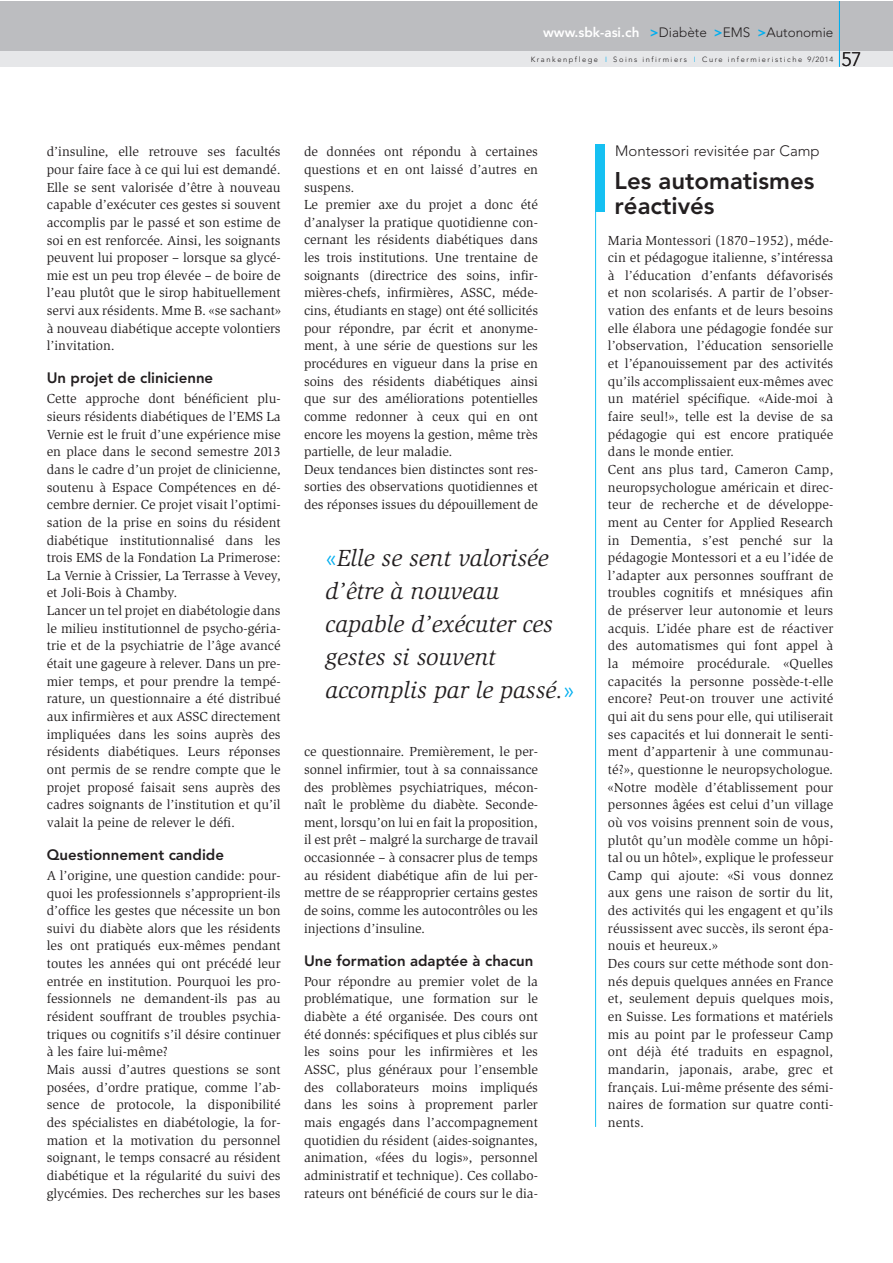
<style>
.page{position:relative;width:893px;height:1263px;background:#fff}
.page>*{position:absolute;margin:0;border:0;box-sizing:border-box;transform-origin:0 0}
.t1{font:italic 24px/33px "Slimbach";color:#231f20}
.t2{font:800 24px/25.5px "Avenir";color:#231f20}
.t3{font:300 19.5px "Avenir";color:#231f20}
.t4{font:800 15px "Avenir";color:#231f20}
.t5{font:300 15px "Avenir";color:#231f20}
.t6{font:13.5px/17.7px "Slimbach";color:#231f20}
.t7{font:300 13.5px "Avenir";color:#231f20}
.t8{font:300 7.5px "Avenir";letter-spacing:.21em;color:#231f20}
.s1{font-weight:800;color:#fff}
.s2{font-weight:800;color:#00aeef}
.s3{color:#00aeef}
.s4{font-family:"Avenir";font-weight:300;font-style:normal;color:#00aeef}
</style>
<div class="page">
<div style="left:0;top:51px;width:892px;height:16px;background:#e6e7e9"></div>
<div style="left:0;top:1px;width:892px;height:50px;background:#bcbdc0"></div>
<hr style="left:839px;top:1px;width:1px;height:66px;background:#00aeef">
<div style="left:595px;top:145px;width:10px;height:67px;background:#15c0f2"></div>
<hr style="left:595px;top:145px;width:1px;height:982px;background:#15c0f2">
<p class="t7" style="left:543px;top:24px;width:292px"><span class="s1">www.sbk-asi.ch</span> <span class="s2">&gt;</span>Diabète <span class="s2">&gt;</span>EMS <span class="s2">&gt;</span>Autonomie</p>
<p class="t8" style="left:531px;top:55px;width:304px">Krankenpflege <span class="s3">I</span> Soins infirmiers <span class="s3">I</span> Cure infermieristiche 9/2014</p>
<h2 class="t3" style="left:841px;top:47px;width:22px">57</h2>
<p class="t6" style="left:47px;top:143px;width:235px;text-align:justify">d’insuline, elle retrouve ses facultés pour faire face à ce qui lui est demandé.<br>Elle se sent valorisée d’être à nouveau capable d’exécuter ces gestes si souvent accomplis par le passé et son estime de soi en est renforcée. Ainsi, les soignants peuvent lui proposer – lorsque sa glycé&shy;mie est un peu trop élevée – de boire de l’eau plutôt que le sirop habituellement servi aux résidents. Mme B. «se sachant» à nouveau diabétique accepte volontiers l’invitation.</p>
<p class="t4" style="left:47px;top:369px;width:168px">Un projet de clinicienne</p>
<p class="t6" style="left:47px;top:390px;width:235px">Cette approche dont bénéficient plu&shy;sieurs résidents diabétiques de l’EMS La Vernie est le fruit d’une expérience mise en place dans le second semestre 2013 dans le cadre d’un projet de clinicienne, soutenu à Espace Compétences en dé&shy;cembre dernier. Ce projet visait l’optimi&shy;sation de la prise en soins du résident diabétique institutionnalisé dans les trois EMS de la Fondation La Primerose:<br>La Vernie à Crissier, La Terrasse à Vevey, et Joli-Bois à Chamby.<br>Lancer un tel projet en diabétologie dans le milieu institutionnel de psycho-géria&shy;trie et de la psychiatrie de l’âge avancé était une gageure à relever. Dans un pre&shy;mier temps, et pour prendre la tempé&shy;rature, un questionnaire a été distribué aux infirmières et aux ASSC directement impliquées dans les soins auprès des résidents diabétiques. Leurs réponses ont permis de se rendre compte que le projet proposé faisait sens auprès des cadres soignants de l’institution et qu’il valait la peine de relever le défi.</p>
<p class="t4" style="left:47px;top:845px;width:179px">Questionnement candide</p>
<p class="t6" style="left:47px;top:866px;width:235px">A l’origine, une question candide: pour&shy;quoi les professionnels s’approprient-ils d’office les gestes que nécessite un bon suivi du diabète alors que les résidents les ont pratiqués eux-mêmes pendant toutes les années qui ont précédé leur entrée en institution. Pourquoi les pro&shy;fessionnels ne demandent-ils pas au résident souffrant de troubles psychia&shy;triques ou cognitifs s’il désire continuer à les faire lui-même?<br>Mais aussi d’autres questions se sont posées, d’ordre pratique, comme l’ab&shy;sence de protocole, la disponibilité des spécialistes en diabétologie, la for&shy;mation et la motivation du personnel soignant, le temps consacré au résident diabétique et la régularité du suivi des glycémies. Des recherches sur les bases</p>
<p class="t6" style="left:304px;top:143px;width:236px">de données ont répondu à certaines questions et en ont laissé d’autres en suspens.<br>Le premier axe du projet a donc été d’analyser la pratique quotidienne con&shy;cernant les résidents diabétiques dans les trois institutions. Une trentaine de soignants (directrice des soins, infir&shy;mières-chefs, infirmières, ASSC, méde&shy;cins, étudiants en stage) ont été sollicités pour répondre, par écrit et anonyme&shy;ment, à une série de questions sur les procédures en vigueur dans la prise en soins des résidents diabétiques ainsi que sur des améliorations potentielles comme redonner à ceux qui en ont encore les moyens la gestion, même très partielle, de leur maladie.<br>Deux tendances bien distinctes sont res&shy;sorties des observations quotidiennes et des réponses issues du dépouillement de</p>
<h1 class="t1" style="left:326px;top:541px;width:251px"><span class="s4">«</span>Elle se sent valorisée d’être à nouveau capable d’exécuter ces gestes si souvent accomplis par le passé.<span class="s4">»</span></h1>
<p class="t6" style="left:304px;top:743px;width:236px;text-align:justify">ce questionnaire. Premièrement, le per&shy;sonnel infirmier, tout à sa connaissance des problèmes psychiatriques, mécon&shy;naît le problème du diabète. Seconde&shy;ment, lorsqu’on lui en fait la proposition, il est prêt – malgré la surcharge de travail occasionnée – à consacrer plus de temps au résident diabétique afin de lui per&shy;mettre de se réapproprier certains gestes de soins, comme les autocontrôles ou les injections d’insuline.</p>
<p class="t4" style="left:304px;top:951px;width:231px">Une formation adaptée à chacun</p>
<p class="t6" style="left:304px;top:972px;width:235px;text-align:justify">Pour répondre au premier volet de la problématique, une formation sur le diabète a été organisée. Des cours ont été donnés: spécifiques et plus ciblés sur les soins pour les infirmières et les ASSC, plus généraux pour l’ensemble des collaborateurs moins impliqués dans les soins à proprement parler mais engagés dans l’accompagnement quotidien du résident (aides-soignantes, animation, «fées du logis», personnel administratif et technique). Ces collabo&shy;rateurs ont bénéficié de cours sur le dia-</p>
<p class="t5" style="left:615px;top:142px;width:206px">Montessori revisitée par Camp</p>
<h1 class="t2" style="left:615px;top:168px;width:201px">Les automatismes réactivés</h1>
<p class="t6" style="left:608px;top:231px;width:227px">Maria Montessori (1870–1952), méde&shy;cin et pédagogue italienne, s’intéressa à l’éducation d’enfants défavorisés et non scolarisés. A partir de l’obser&shy;vation des enfants et de leurs besoins elle élabora une pédagogie fondée sur l’observation, l’éducation sensorielle et l’épanouissement par des activités qu’ils accomplissaient eux-mêmes avec un matériel spécifique. «Aide-moi à faire seul!», telle est la devise de sa pédagogie qui est encore pratiquée dans le monde entier.<br>Cent ans plus tard, Cameron Camp, neuropsychologue américain et direc&shy;teur de recherche et de développe&shy;ment au Center for Applied Research in Dementia, s’est penché sur la pédagogie Montessori et a eu l’idée de l’adapter aux personnes souffrant de troubles cognitifs et mnésiques afin de préserver leur autonomie et leurs acquis. L’idée phare est de réactiver des automatismes qui font appel à la mémoire procédurale. «Quelles capacités la personne possède-t-elle encore? Peut-on trouver une activité qui ait du sens pour elle, qui utiliserait ses capacités et lui donnerait le senti&shy;ment d’appartenir à une communau&shy;té?», questionne le neuropsychologue. «Notre modèle d’établissement pour personnes âgées est celui d’un village où vos voisins prennent soin de vous, plutôt qu’un modèle comme un hôpi&shy;tal ou un hôtel», explique le professeur Camp qui ajoute: «Si vous donnez aux gens une raison de sortir du lit, des activités qui les engagent et qu’ils réussissent avec succès, ils seront épa&shy;nouis et heureux.»<br>Des cours sur cette méthode sont don&shy;nés depuis quelques années en France et, seulement depuis quelques mois, en Suisse. Les formations et matériels mis au point par le professeur Camp ont déjà été traduits en espagnol, mandarin, japonais, arabe, grec et français. Lui-même présente des sémi&shy;naires de formation sur quatre conti&shy;nents.</p>
</div>
